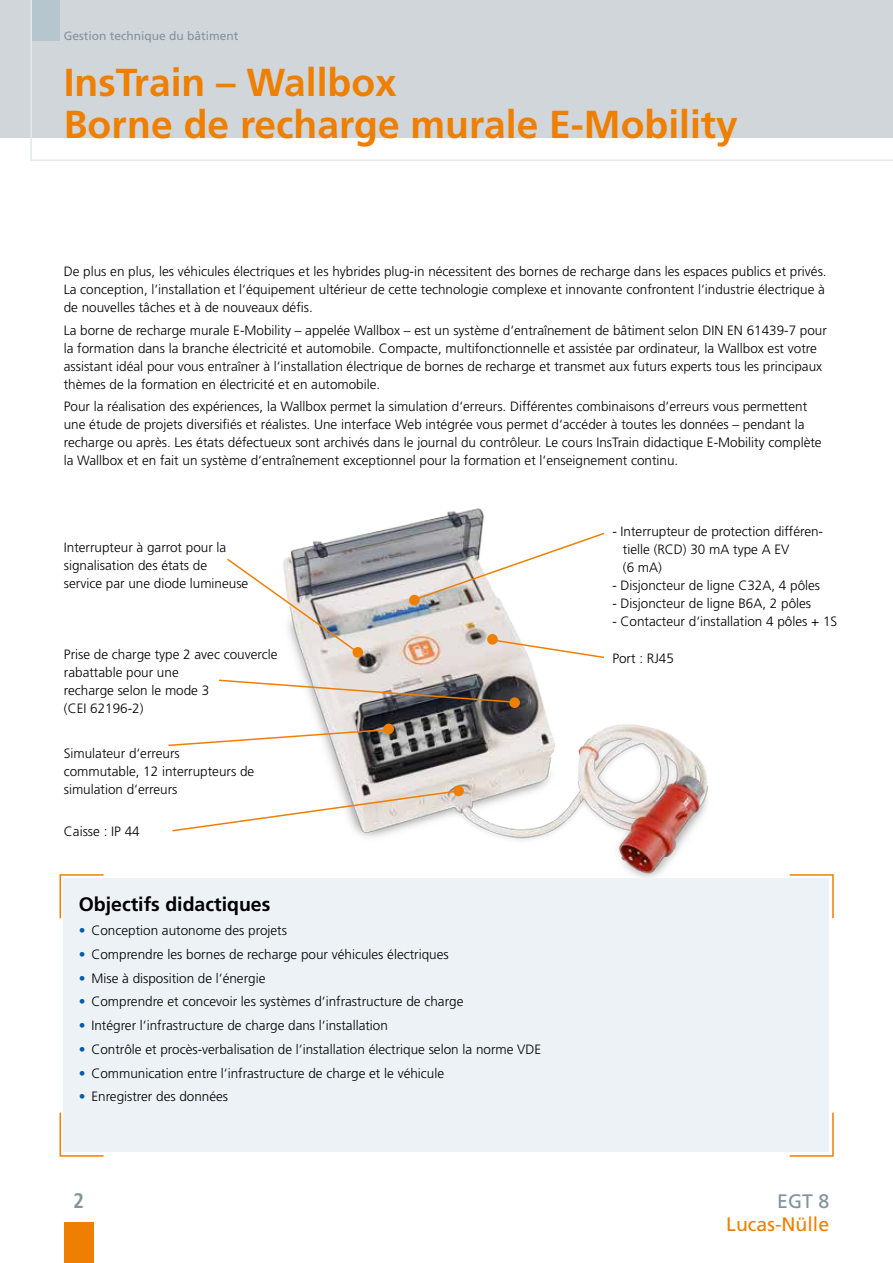
<style>
.page{position:relative;width:893px;height:1263px;background:#fff}
.page>*{position:absolute;margin:0;border:0;box-sizing:border-box;transform-origin:0 0}
.t1{font:700 39px/42px "Frutiger";color:#ee7f00}
.t2{font:700 condensed 21px "Frutiger";color:#82939c}
.t3{font:700 19.5px "Frutiger";color:#000}
.t4{font:19.5px "Frutiger";color:#ee7f00}
.t5{font:19.5px "Frutiger";color:#82939c}
.t6{font:300 13.5px/18px "Frutiger";color:#000}
.t7{font:12px "Frutiger";color:#82939c}
.s1{font-weight:700;color:#005ea8}
</style>
<div class="page">
<div style="left:0;top:0;width:893px;height:138px;background:#d1d6da"></div>
<svg style="left:30px;top:0;width:863px;height:161px"></svg>
<img style="left:290px;top:508px;width:418px;height:370px">
<div style="left:64px;top:878px;width:765px;height:274px;background:#ecf2f5"></div>
<svg style="left:59px;top:874px;width:45px;height:46px"></svg>
<svg style="left:789px;top:1112px;width:45px;height:45px"></svg>
<svg style="left:789px;top:874px;width:45px;height:45px"></svg>
<svg style="left:59px;top:1111px;width:45px;height:46px"></svg>
<svg style="left:227px;top:557px;width:133px;height:97px"></svg>
<svg style="left:413px;top:531px;width:193px;height:70px"></svg>
<svg style="left:491px;top:638px;width:115px;height:21px"></svg>
<svg style="left:168px;top:728px;width:222px;height:19px"></svg>
<svg style="left:172px;top:789px;width:288px;height:43px"></svg>
<img style="left:219px;top:679px;width:299px;height:25px">
<div style="left:352px;top:647px;width:11px;height:11px;background:#ee7f00;border-radius:50%"></div>
<div style="left:409px;top:595px;width:11px;height:10px;background:#ee7f00;border-radius:50%"></div>
<div style="left:487px;top:634px;width:11px;height:11px;background:#ee7f00;border-radius:50%"></div>
<div style="left:453px;top:785px;width:11px;height:11px;background:#ee7f00;border-radius:50%"></div>
<div style="left:383px;top:723px;width:11px;height:11px;background:#ee7f00;border-radius:50%"></div>
<div style="left:509px;top:697px;width:11px;height:11px;background:#ee7f00;border-radius:50%"></div>
<div style="left:64px;top:1222px;width:30px;height:41px;background:#ee7f00"></div>
<p class="t7" style="left:64px;top:29px;width:176px">Gestion technique du bâtiment</p>
<h1 class="t1" style="left:64px;top:61px;width:675px">InsTrain – Wallbox<br>Borne de recharge murale E-Mobility</h1>
<p class="t6" style="left:64px;top:263px;width:764px">De plus en plus, les véhicules électriques et les hybrides plug-in nécessitent des bornes de recharge dans les espaces publics et privés.<br>La conception, l‘installation et l‘équipement ultérieur de cette technologie complexe et innovante confrontent l‘industrie électrique à de nouvelles tâches et à de nouveaux défis.</p>
<p class="t6" style="left:64px;top:321px;width:765px">La borne de recharge murale E-Mobility – appelée Wallbox – est un système d‘entraînement de bâtiment selon DIN EN 61439-7 pour la formation dans la branche électricité et automobile. Compacte, multifonctionnelle et assistée par ordinateur, la Wallbox est votre assistant idéal pour vous entraîner à l‘installation électrique de bornes de recharge et transmet aux futurs experts tous les principaux thèmes de la formation en électricité et en automobile.</p>
<p class="t6" style="left:64px;top:397px;width:759px">Pour la réalisation des expériences, la Wallbox permet la simulation d‘erreurs. Différentes combinaisons d‘erreurs vous permettent une étude de projets diversifiés et réalistes. Une interface Web intégrée vous permet d‘accéder à toutes les données – pendant la recharge ou après. Les états défectueux sont archivés dans le journal du contrôleur. Le cours InsTrain didactique E-Mobility complète la Wallbox et en fait un système d‘entraînement exceptionnel pour la formation et l‘enseignement continu.</p>
<p class="t6" style="left:64px;top:539px;width:186px">Interrupteur à garrot pour la signalisation des états de service par une diode lumineuse</p>
<p class="t6" style="left:64px;top:645px;width:215px">Prise de charge type 2 avec couvercle rabattable pour une<br>recharge selon le mode 3<br>(CEI 62196-2)</p>
<p class="t6" style="left:64px;top:744px;width:192px">Simulateur d‘erreurs commutable, 12 interrupteurs de simulation d‘erreurs</p>
<p class="t6" style="left:64px;top:822px;width:77px">Caisse : IP 44</p>
<h3 class="t3" style="left:79px;top:893px;width:193px">Objectifs didactiques</h3>
<p class="t6" style="left:79px;top:921px;width:210px"><span class="s1">•</span> Conception autonome des projets</p>
<p class="t6" style="left:79px;top:945px;width:372px"><span class="s1">•</span> Comprendre les bornes de recharge pour véhicules électriques</p>
<p class="t6" style="left:79px;top:969px;width:188px"><span class="s1">•</span> Mise à disposition de l‘énergie</p>
<p class="t6" style="left:79px;top:993px;width:386px"><span class="s1">•</span> Comprendre et concevoir les systèmes d‘infrastructure de charge</p>
<p class="t6" style="left:79px;top:1016px;width:311px"><span class="s1">•</span> Intégrer l‘infrastructure de charge dans l‘installation</p>
<p class="t6" style="left:79px;top:1040px;width:464px"><span class="s1">•</span> Contrôle et procès-verbalisation de l‘installation électrique selon la norme VDE</p>
<p class="t6" style="left:79px;top:1064px;width:367px"><span class="s1">•</span> Communication entre l‘infrastructure de charge et le véhicule</p>
<p class="t6" style="left:79px;top:1088px;width:151px"><span class="s1">•</span> Enregistrer des données</p>
<h2 class="t2" style="left:73px;top:1188px;width:12px">2</h2>
<p class="t6" style="left:623px;top:522px;width:201px;text-indent:-11px">- Interrupteur de protection différen&shy;tielle (RCD) 30 mA type A EV<br>(6 mA)</p>
<p class="t6" style="left:612px;top:576px;width:209px">- Disjoncteur de ligne C32A, 4 pôles</p>
<p class="t6" style="left:612px;top:594px;width:200px">- Disjoncteur de ligne B6A, 2 pôles</p>
<p class="t6" style="left:612px;top:612px;width:226px">- Contacteur d‘installation 4 pôles + 1S</p>
<p class="t6" style="left:612px;top:650px;width:63px">Port : RJ45</p>
<h3 class="t5" style="left:777px;top:1190px;width:54px">EGT 8</h3>
<h3 class="t4" style="left:726px;top:1213px;width:104px">Lucas-Nülle</h3>
</div>
